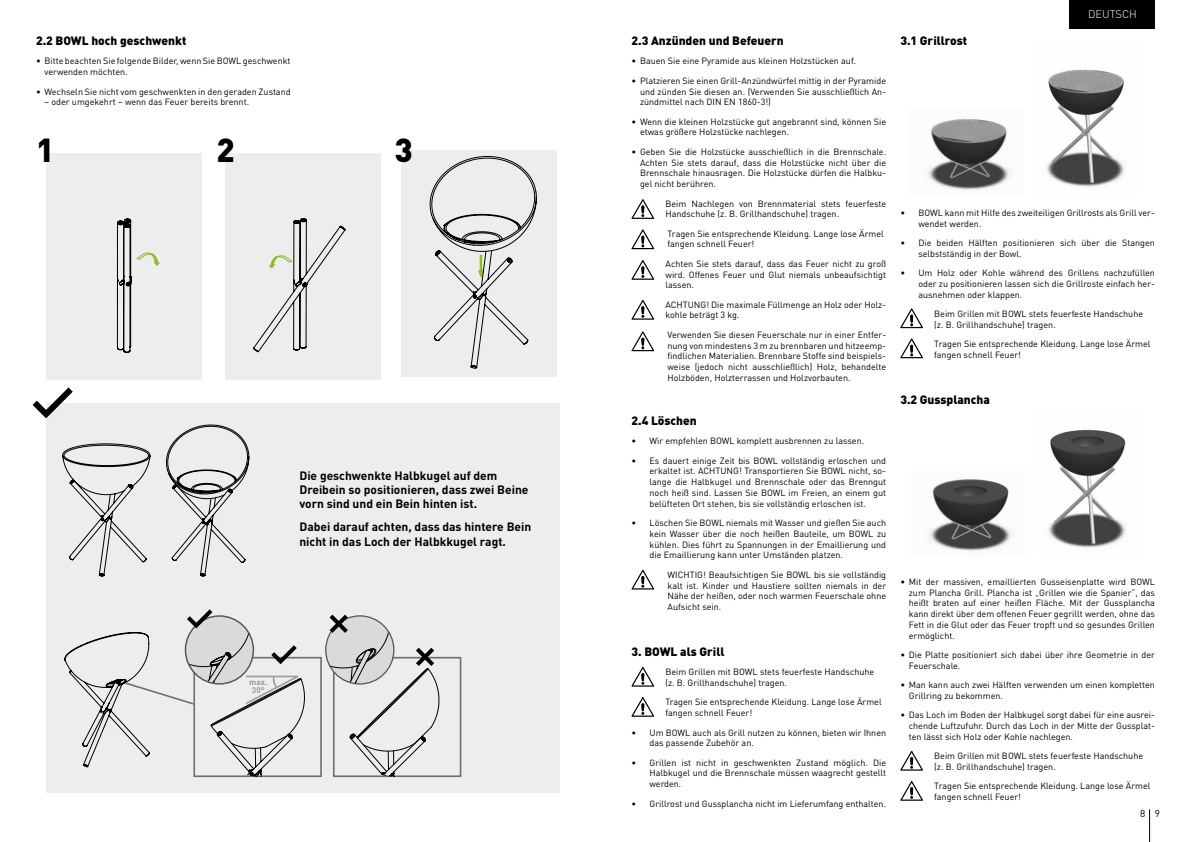
<style>
.page{position:relative;width:1191px;height:842px;background:#fff}
.page>*{position:absolute;margin:0;border:0;box-sizing:border-box;transform-origin:0 0}
.t1{font:900 32.9px "DIN Pro";color:#000}
.t2{font:700 12px/14.4px "DIN Pro";color:#000}
.t3{font:900 12px "DIN Pro";color:#000}
.t4{font:300 11px "DIN Pro";color:#fff}
.t5{font:10px "DIN Pro";color:#000}
.t6{font:9px/10.8px "DIN Pro";color:#000}
.t7{font:700 8.2px/8.2px "DIN Pro";color:#9d9d9c;text-align:center}
</style>
<div class="page">
<div style="left:1070px;top:0;width:85px;height:28px;background:#000"></div>
<hr style="left:1149px;top:809px;width:1px;height:33px;background:#000">
<div style="left:46px;top:403px;width:513px;height:389px;background:#ededed"></div>
<svg style="left:631px;top:300px;width:23px;height:20px"></svg>
<svg style="left:631px;top:331px;width:23px;height:20px"></svg>
<svg style="left:631px;top:570px;width:23px;height:19px"></svg>
<svg style="left:631px;top:667px;width:23px;height:20px"></svg>
<svg style="left:631px;top:697px;width:23px;height:20px"></svg>
<svg style="left:900px;top:308px;width:23px;height:20px"></svg>
<svg style="left:900px;top:338px;width:23px;height:20px"></svg>
<svg style="left:900px;top:751px;width:23px;height:20px"></svg>
<svg style="left:900px;top:781px;width:23px;height:20px"></svg>
<svg style="left:631px;top:199px;width:23px;height:20px"></svg>
<svg style="left:631px;top:229px;width:23px;height:20px"></svg>
<svg style="left:631px;top:260px;width:23px;height:20px"></svg>
<img style="left:1046px;top:69px;width:79px;height:118px">
<img style="left:928px;top:118px;width:82px;height:72px">
<img style="left:1048px;top:429px;width:78px;height:119px">
<img style="left:930px;top:479px;width:81px;height:72px">
<div style="left:193px;top:657px;width:129px;height:120px;border:2px solid #706f6f"></div>
<div style="left:333px;top:657px;width:128px;height:120px;border:2px solid #706f6f"></div>
<svg style="left:62px;top:443px;width:89px;height:133px"></svg>
<svg style="left:166px;top:424px;width:83px;height:152px"></svg>
<svg style="left:325px;top:614px;width:114px;height:163px"></svg>
<svg style="left:64px;top:609px;width:241px;height:168px"></svg>
<div style="left:225px;top:153px;width:156px;height:227px;background:#ededed"></div>
<svg style="left:253px;top:218px;width:93px;height:134px"></svg>
<div style="left:46px;top:153px;width:156px;height:227px;background:#ededed"></div>
<svg style="left:117px;top:218px;width:43px;height:135px"></svg>
<div style="left:401px;top:150px;width:155px;height:227px;background:#ededed"></div>
<svg style="left:32px;top:387px;width:41px;height:32px"></svg>
<svg style="left:429px;top:156px;width:108px;height:213px"></svg>
<h2 class="t3" style="left:36px;top:33px;width:152px">2.2 BOWL hoch geschwenkt</h2>
<p class="t6" style="left:45px;top:55px;width:248px;text-indent:-9px">• Bitte beachten Sie folgende Bilder, wenn Sie BOWL geschwenkt verwenden möchten.</p>
<p class="t6" style="left:36px;top:86px;width:256px">• Wechseln Sie nicht vom geschwenkten in den geraden Zustand</p>
<p class="t6" style="left:45px;top:96px;width:206px">– oder umgekehrt – wenn das Feuer bereits brennt.</p>
<h1 class="t1" style="left:36px;top:127px;width:20px">1</h1>
<h1 class="t1" style="left:216px;top:127px;width:20px">2</h1>
<h1 class="t1" style="left:394px;top:127px;width:20px">3</h1>
<h2 class="t2" style="left:299px;top:468px;width:230px">Die geschwenkte Halbkugel auf dem<br>Dreibein so positionieren, dass zwei Beine vorn sind und ein Bein hinten ist.</h2>
<h2 class="t2" style="left:299px;top:519px;width:233px">Dabei darauf achten, dass das hintere Bein nicht in das Loch der Halbkkugel ragt.</h2>
<p class="t7" style="left:249px;top:678px;width:20px">max.<br>30°</p>
<h2 class="t3" style="left:631px;top:33px;width:154px">2.3 Anzünden und Befeuern</h2>
<p class="t6" style="left:631px;top:55px;width:226px">• Bauen Sie eine Pyramide aus kleinen Holzstücken auf.</p>
<p class="t6" style="left:640px;top:75px;width:248px;text-align:justify;text-indent:-9px">• Platzieren Sie einen Grill-Anzündwürfel mittig in der Pyramide und zünden Sie diesen an. (Verwenden Sie ausschließlich An&shy;zündmittel nach DIN EN 1860-3!)</p>
<p class="t6" style="left:640px;top:116px;width:248px;text-indent:-9px">• Wenn die kleinen Holzstücke gut angebrannt sind, können Sie etwas größere Holzstücke nachlegen.</p>
<p class="t6" style="left:640px;top:146px;width:248px;text-align:justify;text-indent:-9px">• Geben Sie die Holzstücke ausschießlich in die Brennschale.<br>Achten Sie stets darauf, dass die Holzstücke nicht über die Brennschale hinausragen. Die Holzstücke dürfen die Halbku&shy;gel nicht berühren.</p>
<p class="t6" style="left:665px;top:197px;width:222px">Beim Nachlegen von Brennmaterial stets feuerfeste<br>Handschuhe (z. B. Grillhandschuhe) tragen.</p>
<p class="t6" style="left:667px;top:228px;width:218px">Tragen Sie entsprechende Kleidung. Lange lose Ärmel fangen schnell Feuer!</p>
<p class="t6" style="left:665px;top:258px;width:222px;text-align:justify">Achten Sie stets darauf, dass das Feuer nicht zu groß wird. Offenes Feuer und Glut niemals unbeaufsichtigt lassen.</p>
<p class="t6" style="left:665px;top:299px;width:222px">ACHTUNG! Die maximale Füllmenge an Holz oder Holz&shy;kohle beträgt 3 kg.</p>
<p class="t6" style="left:667px;top:329px;width:220px;text-align:justify">Verwenden Sie diesen Feuerschale nur in einer Entfer&shy;nung von mindestens 3 m zu brennbaren und hitzeemp&shy;findlichen Materialien. Brennbare Stoffe sind beispiels&shy;weise (jedoch nicht ausschließlich) Holz, behandelte Holzböden, Holzterrassen und Holzvorbauten.</p>
<h2 class="t3" style="left:631px;top:412px;width:67px">2.4 Löschen</h2>
<p class="t6" style="left:631px;top:435px;width:234px">• Wir empfehlen BOWL komplett ausbrennen zu lassen.</p>
<p class="t6" style="left:649px;top:455px;width:238px;text-align:justify;text-indent:-18px">• Es dauert einige Zeit bis BOWL vollständig erloschen und erkaltet ist. ACHTUNG! Transportieren Sie BOWL nicht, so&shy;lange die Halbkugel und Brennschale oder das Brenngut noch heiß sind. Lassen Sie BOWL im Freien, an einem gut belüfteten Ort stehen, bis sie vollständig erloschen ist.</p>
<p class="t6" style="left:649px;top:517px;width:238px;text-align:justify;text-indent:-18px">• Löschen Sie BOWL niemals mit Wasser und gießen Sie auch kein Wasser über die noch heißen Bauteile, um BOWL zu kühlen. Dies führt zu Spannungen in der Emaillierung und die Emaillierung kann unter Umständen platzen.</p>
<p class="t6" style="left:667px;top:569px;width:220px;text-align:justify">WICHTIG! Beaufsichtigen Sie BOWL bis sie vollständig kalt ist. Kinder und Haustiere sollten niemals in der Nähe der heißen, oder noch warmen Feuerschale ohne Aufsicht sein.</p>
<h2 class="t3" style="left:631px;top:643px;width:95px">3. BOWL als Grill</h2>
<p class="t6" style="left:665px;top:666px;width:210px">Beim Grillen mit BOWL stets feuerfeste Handschuhe (z. B. Grillhandschuhe) tragen.</p>
<p class="t6" style="left:665px;top:696px;width:218px">Tragen Sie entsprechende Kleidung. Lange lose Ärmel fangen schnell Feuer!</p>
<p class="t6" style="left:649px;top:726px;width:238px;text-indent:-18px">• Um BOWL auch als Grill nutzen zu können, bieten wir Ihnen das passende Zubehör an.</p>
<p class="t6" style="left:649px;top:757px;width:238px;text-align:justify;text-indent:-18px">• Grillen ist nicht in geschwenkten Zustand möglich. Die Halbkugel und die Brennschale müssen waagrecht gestellt werden.</p>
<p class="t6" style="left:631px;top:797px;width:256px">• Grillrost und Gussplancha nicht im Lieferumfang enthalten.</p>
<h2 class="t3" style="left:900px;top:33px;width:68px">3.1 Grillrost</h2>
<p class="t4" style="left:1088px;top:6px;width:50px">DEUTSCH</p>
<p class="t6" style="left:918px;top:207px;width:238px;text-indent:-18px">• BOWL kann mit Hilfe des zweiteiligen Grillrosts als Grill ver&shy;wendet werden.</p>
<p class="t6" style="left:918px;top:237px;width:238px;text-indent:-18px">• Die beiden Hälften positionieren sich über die Stangen selbstständig in der Bowl.</p>
<p class="t6" style="left:918px;top:267px;width:238px;text-align:justify;text-indent:-18px">• Um Holz oder Kohle während des Grillens nachzufüllen oder zu positionieren lassen sich die Grillroste einfach her&shy;ausnehmen oder klappen.</p>
<p class="t6" style="left:934px;top:308px;width:210px">Beim Grillen mit BOWL stets feuerfeste Handschuhe (z. B. Grillhandschuhe) tragen.</p>
<p class="t6" style="left:934px;top:338px;width:218px">Tragen Sie entsprechende Kleidung. Lange lose Ärmel fangen schnell Feuer!</p>
<h2 class="t3" style="left:900px;top:391px;width:91px">3.2 Gussplancha</h2>
<p class="t6" style="left:909px;top:576px;width:248px;text-align:justify;text-indent:-9px">• Mit der massiven, emaillierten Gusseisenplatte wird BOWL zum Plancha Grill. Plancha ist „Grillen wie die Spanier“, das heißt braten auf einer heißen Fläche. Mit der Gussplancha kann direkt über dem offenen Feuer gegrillt werden, ohne das Fett in die Glut oder das Feuer tropft und so gesundes Grillen ermöglicht.</p>
<p class="t6" style="left:909px;top:649px;width:248px;text-indent:-9px">• Die Platte positioniert sich dabei über ihre Geometrie in der<br>Feuerschale.</p>
<p class="t6" style="left:909px;top:679px;width:248px;text-indent:-9px">• Man kann auch zwei Hälften verwenden um einen kompletten<br>Grillring zu bekommen.</p>
<p class="t6" style="left:909px;top:709px;width:248px;text-align:justify;text-indent:-9px">• Das Loch im Boden der Halbkugel sorgt dabei für eine ausrei&shy;chende Luftzufuhr. Durch das Loch in der Mitte der Gussplat&shy;ten lässt sich Holz oder Kohle nachlegen.</p>
<p class="t6" style="left:934px;top:750px;width:210px">Beim Grillen mit BOWL stets feuerfeste Handschuhe (z. B. Grillhandschuhe) tragen.</p>
<p class="t6" style="left:934px;top:780px;width:218px">Tragen Sie entsprechende Kleidung. Lange lose Ärmel fangen schnell Feuer!</p>
<p class="t5" style="left:1140px;top:807px;width:21px">8 9</p>
</div>
